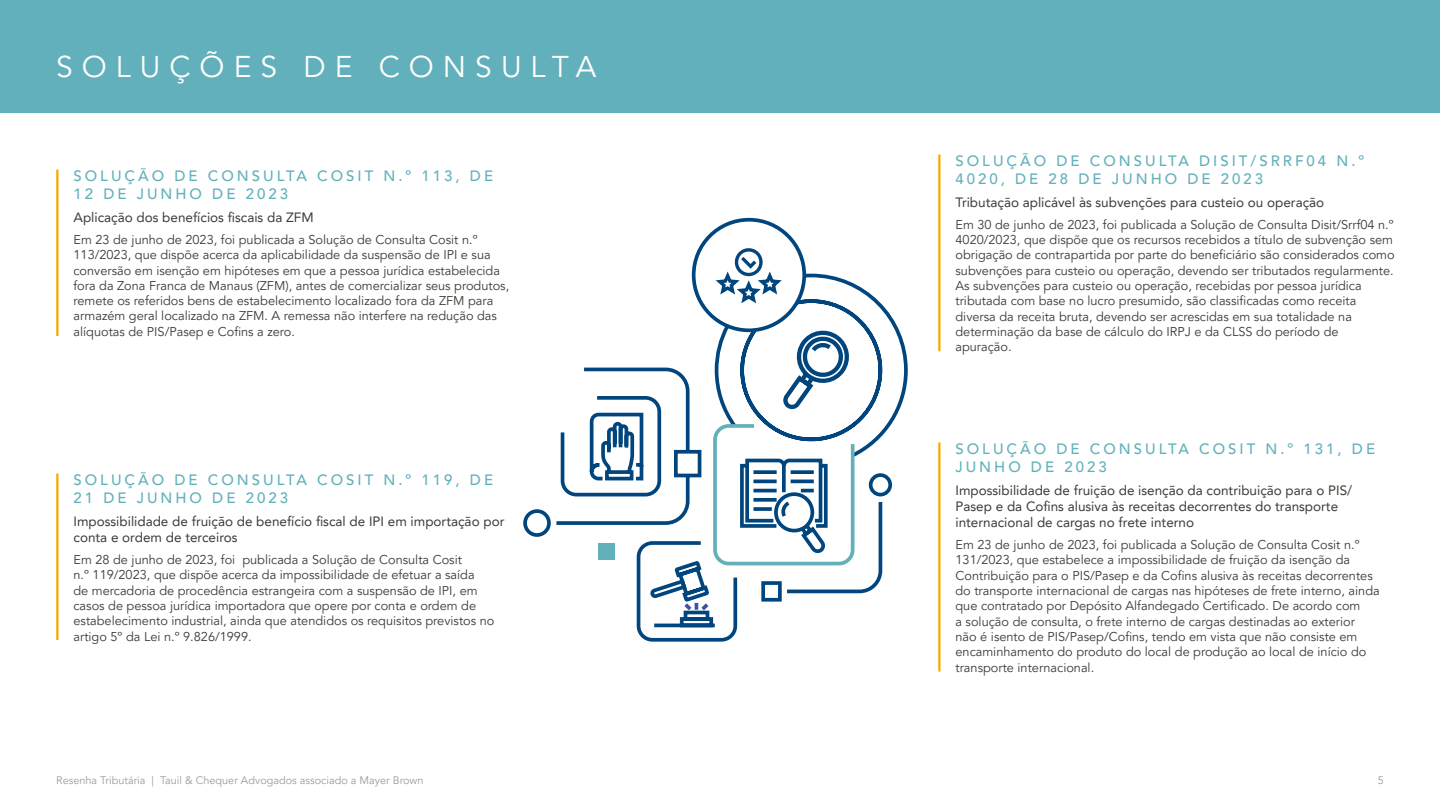
<style>
.page{position:relative;width:1440px;height:810px;background:#fff}
.page>*{position:absolute;margin:0;border:0;box-sizing:border-box;transform-origin:0 0}
.t1{font:30px "Avenir LT Pro";letter-spacing:.3em;color:#fff}
.t2{font:500 15px/18px "Avenir LT Pro";letter-spacing:.2em;color:#63b1bc}
.t3{font:13.5px/16.2px "Avenir LT Pro";color:#3d3935}
.t4{font:12.75px/15.3px "Avenir LT Pro";color:#3d3935}
.t5{font:10.88px "Avenir LT Pro";color:#9e9c9a}
</style>
<div class="page">
<div style="left:0;top:0;width:1440px;height:112px;background:#61b0bb"></div>
<svg style="left:523px;top:217px;width:385px;height:425px"></svg>
<svg style="left:588px;top:330px;width:268px;height:299px"></svg>
<svg style="left:712px;top:249px;width:74px;height:58px"></svg>
<hr style="left:56px;top:170px;width:2px;height:166px;background:#f8a800">
<hr style="left:56px;top:473px;width:2px;height:167px;background:#f8a800">
<hr style="left:938px;top:154px;width:2px;height:197px;background:#f8a800">
<hr style="left:938px;top:442px;width:2px;height:230px;background:#f8a800">
<p class="t1" style="left:56px;top:49px;width:542px">SOLUÇÕES DE CONSULTA</p>
<p class="t2" style="left:74px;top:167px;width:421px">SOLUÇÃO DE CONSULTA COSIT N.º 113, DE<br>12 DE JUNHO DE 2023</p>
<p class="t3" style="left:74px;top:209px;width:242px">Aplicação dos benefícios fiscais da ZFM</p>
<p class="t4" style="left:74px;top:232px;width:437px">Em 23 de junho de 2023, foi publicada a Solução de Consulta Cosit n.º 113/2023, que dispõe acerca da aplicabilidade da suspensão de IPI e sua conversão em isenção em hipóteses em que a pessoa jurídica estabelecida fora da Zona Franca de Manaus (ZFM), antes de comercializar seus produtos, remete os referidos bens de estabelecimento localizado fora da ZFM para armazém geral localizado na ZFM. A remessa não interfere na redução das alíquotas de PIS/Pasep e Cofins a zero.</p>
<p class="t2" style="left:74px;top:471px;width:421px">SOLUÇÃO DE CONSULTA COSIT N.º 119, DE<br>21 DE JUNHO DE 2023</p>
<p class="t3" style="left:74px;top:513px;width:432px">Impossibilidade de fruição de benefício fiscal de IPI em importação por conta e ordem de terceiros</p>
<p class="t4" style="left:74px;top:552px;width:422px">Em 28 de junho de 2023, foi publicada a Solução de Consulta Cosit<br>n.º 119/2023, que dispõe acerca da impossibilidade de efetuar a saída<br>de mercadoria de procedência estrangeira com a suspensão de IPI, em casos de pessoa jurídica importadora que opere por conta e ordem de estabelecimento industrial, ainda que atendidos os requisitos previstos no artigo 5º da Lei n.º 9.826/1999.</p>
<p class="t2" style="left:956px;top:152px;width:410px">SOLUÇÃO DE CONSULTA DISIT/SRRF04 N.º<br>4020, DE 28 DE JUNHO DE 2023</p>
<p class="t3" style="left:956px;top:194px;width:370px">Tributação aplicável às subvenções para custeio ou operação</p>
<p class="t4" style="left:956px;top:217px;width:441px">Em 30 de junho de 2023, foi publicada a Solução de Consulta Disit/Srrf04 n.º 4020/2023, que dispõe que os recursos recebidos a título de subvenção sem obrigação de contrapartida por parte do beneficiário são considerados como subvenções para custeio ou operação, devendo ser tributados regularmente.<br>As subvenções para custeio ou operação, recebidas por pessoa jurídica tributada com base no lucro presumido, são classificadas como receita diversa da receita bruta, devendo ser acrescidas em sua totalidade na determinação da base de cálculo do IRPJ e da CLSS do período de apuração.</p>
<p class="t2" style="left:956px;top:440px;width:421px">SOLUÇÃO DE CONSULTA COSIT N.º 131, DE<br>JUNHO DE 2023</p>
<p class="t3" style="left:956px;top:482px;width:398px">Impossibilidade de fruição de isenção da contribuição para o PIS/<br>Pasep e da Cofins alusiva às receitas decorrentes do transporte internacional de cargas no frete interno</p>
<p class="t4" style="left:956px;top:537px;width:426px">Em 23 de junho de 2023, foi publicada a Solução de Consulta Cosit n.º 131/2023, que estabelece a impossibilidade de fruição da isenção da Contribuição para o PIS/Pasep e da Cofins alusiva às receitas decorrentes do transporte internacional de cargas nas hipóteses de frete interno, ainda que contratado por Depósito Alfandegado Certificado. De acordo com<br>a solução de consulta, o frete interno de cargas destinadas ao exterior<br>não é isento de PIS/Pasep/Cofins, tendo em vista que não consiste em encaminhamento do produto do local de produção ao local de início do transporte internacional.</p>
<p class="t5" style="left:56px;top:774px;width:369px">Resenha Tributária | Tauil &amp; Chequer Advogados associado a Mayer Brown</p>
<p class="t5" style="left:1378px;top:774px;width:8px">5</p>
</div>
